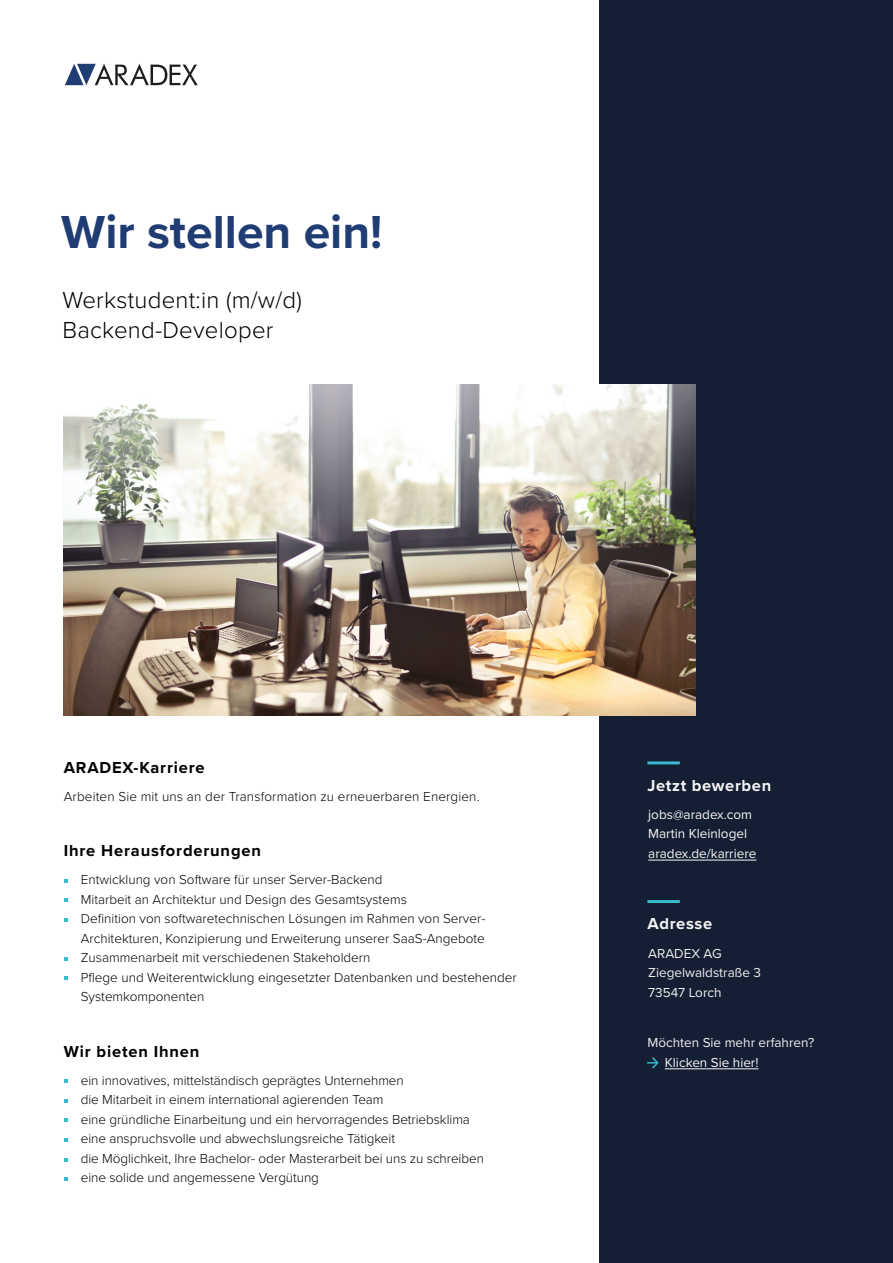
<style>
.page{position:relative;width:893px;height:1263px;background:#fff}
.page>*{position:absolute;margin:0;border:0;box-sizing:border-box;transform-origin:0 0}
.t1{font:700 48px "Proxima Nova";color:#1f3c73}
.t2{font:300 24px/30px "Proxima Nova";letter-spacing:.01em;color:#000}
.t3{font:700 16.5px "Proxima Nova";letter-spacing:.05em;color:#000}
.t4{font:700 16.5px "Proxima Nova";letter-spacing:.04em;color:#f5f4f4}
.t5{font:300 13.5px/19.5px "Proxima Nova";color:#000;text-align:right}
.t6{font:13.5px/19.5px "Proxima Nova";color:#f5f4f4}
.t7{font:13.5px/19.5px "Proxima Nova";color:#eeeded}
</style>
<div class="page">
<svg style="left:64px;top:879px;width:4px;height:3px"></svg>
<svg style="left:64px;top:1079px;width:4px;height:4px"></svg>
<svg style="left:64px;top:898px;width:4px;height:4px"></svg>
<svg style="left:64px;top:1099px;width:4px;height:4px"></svg>
<svg style="left:64px;top:957px;width:4px;height:4px"></svg>
<svg style="left:64px;top:976px;width:4px;height:4px"></svg>
<svg style="left:64px;top:918px;width:4px;height:3px"></svg>
<svg style="left:64px;top:1118px;width:4px;height:4px"></svg>
<svg style="left:64px;top:1138px;width:4px;height:4px"></svg>
<svg style="left:64px;top:1158px;width:4px;height:3px"></svg>
<svg style="left:64px;top:1177px;width:4px;height:4px"></svg>
<div style="left:600px;top:0;width:293px;height:1263px;background:#141f34"></div>
<svg style="left:65px;top:64px;width:133px;height:21px"></svg>
<img style="left:64px;top:384px;width:631px;height:331px">
<hr style="left:648px;top:860px;width:108px;height:1px;background:#f5f4f4">
<hr style="left:647px;top:761px;width:33px;height:3px;background:#3abacb">
<hr style="left:647px;top:900px;width:33px;height:3px;background:#3abacb">
<hr style="left:665px;top:1068px;width:93px;height:1px;background:#f5f4f4">
<svg style="left:647px;top:1057px;width:12px;height:11px"></svg>
<h1 class="t1" style="left:61px;top:196px;width:323px">Wir stellen ein!</h1>
<h2 class="t2" style="left:62px;top:284px;width:241px">Werkstudent:in (m/w/d)<br>Backend-Developer</h2>
<p class="t3" style="left:64px;top:756px;width:142px">ARADEX-Karriere</p>
<p class="t5" style="left:64px;top:786px;width:417px">Arbeiten Sie mit uns an der Transformation zu erneuerbaren Energien.</p>
<p class="t3" style="left:64px;top:838px;width:199px">Ihre Herausforderungen</p>
<p class="t5" style="left:64px;top:869px;width:320px">• Entwicklung von Software für unser Server-Backend</p>
<p class="t5" style="left:64px;top:888px;width:345px">• Mitarbeit an Architektur und Design des Gesamtsystems</p>
<p class="t5" style="left:64px;top:908px;width:423px">• Definition von softwaretechnischen Lösungen im Rahmen von Server-<br>Architekturen, Konzipierung und Erweiterung unserer SaaS-Angebote</p>
<p class="t5" style="left:64px;top:947px;width:308px">• Zusammenarbeit mit verschiedenen Stakeholdern</p>
<p class="t5" style="left:81px;top:966px;width:438px;text-align:left;text-indent:-17px">• Pflege und Weiterentwicklung eingesetzter Datenbanken und bestehender<br>Systemkomponenten</p>
<p class="t3" style="left:64px;top:1039px;width:137px">Wir bieten Ihnen</p>
<p class="t5" style="left:64px;top:1070px;width:341px">• ein innovatives, mittelständisch geprägtes Unternehmen</p>
<p class="t5" style="left:64px;top:1089px;width:321px">• die Mitarbeit in einem international agierenden Team</p>
<p class="t5" style="left:64px;top:1109px;width:408px">• eine gründliche Einarbeitung und ein hervorragendes Betriebsklima</p>
<p class="t5" style="left:64px;top:1128px;width:333px">• eine anspruchsvolle und abwechslungsreiche Tätigkeit</p>
<p class="t5" style="left:64px;top:1148px;width:422px">• die Möglichkeit, Ihre Bachelor- oder Masterarbeit bei uns zu schreiben</p>
<p class="t5" style="left:64px;top:1167px;width:257px">• eine solide und angemessene Vergütung</p>
<p class="t4" style="left:647px;top:773px;width:125px">Jetzt bewerben</p>
<p class="t6" style="left:648px;top:804px;width:110px">jobs@aradex.com<br>Martin Kleinlogel aradex.de/karriere</p>
<p class="t4" style="left:647px;top:911px;width:66px">Adresse</p>
<p class="t7" style="left:648px;top:943px;width:114px">ARADEX AG<br>Ziegelwaldstraße 3<br>73547 Lorch</p>
<p class="t7" style="left:647px;top:1032px;width:168px">Möchten Sie mehr erfahren?</p>
<p class="t6" style="left:665px;top:1052px;width:95px">Klicken Sie hier!</p>
</div>
